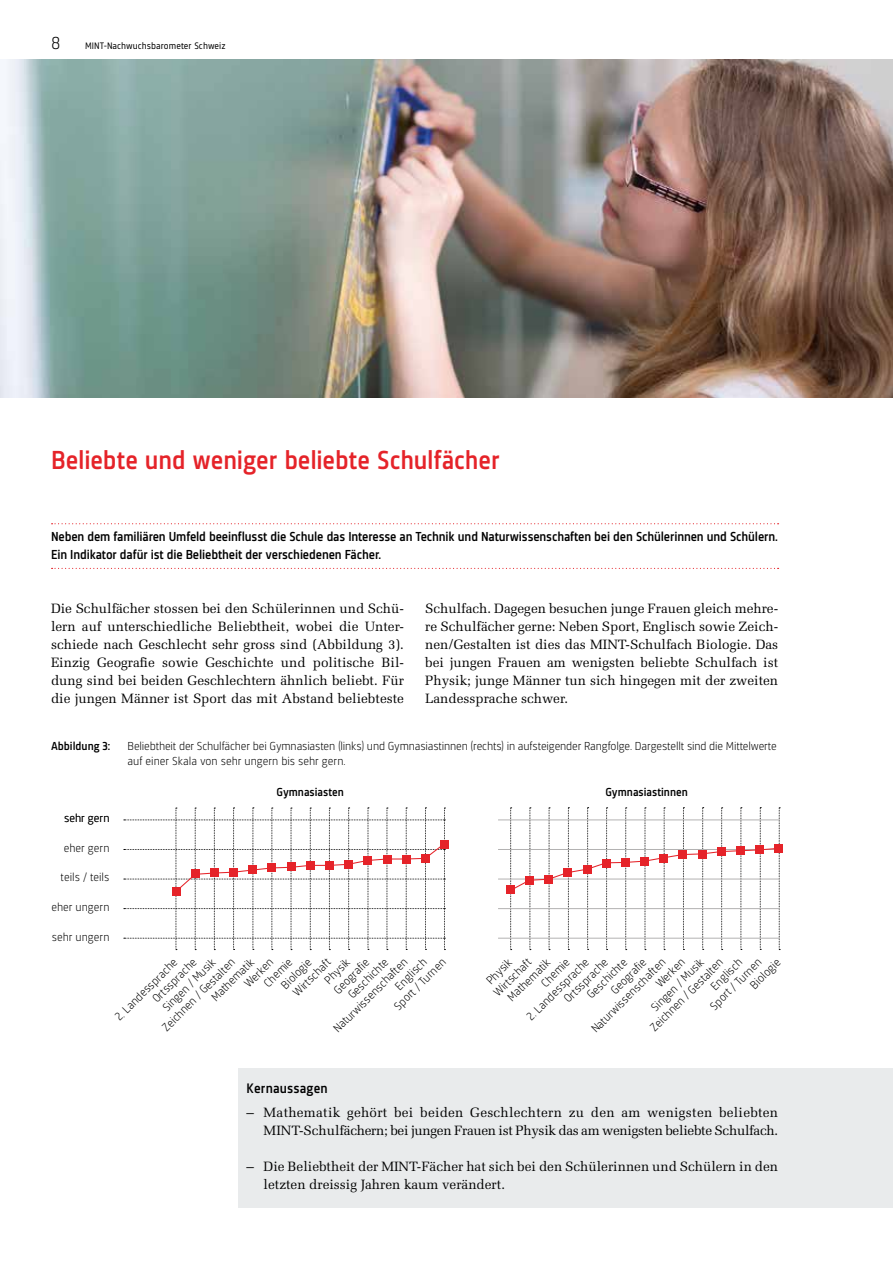
<style>
.page{position:relative;width:893px;height:1263px;background:#fff}
.page>*{position:absolute;margin:0;border:0;box-sizing:border-box;transform-origin:0 0}
.t1{font:500 27px "Sinews Sans Pro";letter-spacing:-.005em;color:#e52329}
.t2{font:300 18px "Sinews Sans Pro";color:#000}
.t3{font:500 14.25px "Sinews Sans Pro";letter-spacing:.01em;color:#000}
.t4{font:13.5px/18px "Melior";color:#000;text-align:justify}
.t5{font:500 13.5px/18px "Sinews Sans Pro";letter-spacing:-.01em;color:#000}
.t6{font:300 12px/13.6px "Sinews Sans Pro";letter-spacing:-.01em;color:#000}
.t7{font:500 12px "Sinews Sans Pro";color:#000}
.t8{font:9.75px "Sinews Sans Pro";letter-spacing:.005em;color:#000}
</style>
<div class="page">
<img style="left:0;top:60px;width:893px;height:337px">
<svg style="left:52px;top:523px;width:727px;height:1px"></svg>
<svg style="left:52px;top:568px;width:727px;height:1px"></svg>
<div style="left:238px;top:1069px;width:655px;height:139px;background:#e9ebec"></div>
<hr style="left:498px;top:819px;width:282px;height:1px;background:#b3b2b2">
<hr style="left:498px;top:849px;width:282px;height:1px;background:#b3b2b2">
<hr style="left:498px;top:879px;width:282px;height:1px;background:#b3b2b2">
<hr style="left:498px;top:908px;width:282px;height:1px;background:#b3b2b2">
<hr style="left:498px;top:938px;width:282px;height:1px;background:#b3b2b2">
<div style="left:440px;top:840px;width:9px;height:8px;background:#e52329"></div>
<div style="left:506px;top:885px;width:8px;height:9px;background:#e52329"></div>
<div style="left:775px;top:844px;width:8px;height:9px;background:#e52329"></div>
<svg style="left:124px;top:807px;width:322px;height:143px"></svg>
<svg style="left:509px;top:807px;width:271px;height:143px"></svg>
<h2 class="t2" style="left:51px;top:33px;width:11px">8</h2>
<p class="t8" style="left:85px;top:40px;width:142px">MINT-Nachwuchsbarometer Schweiz</p>
<h1 class="t1" style="left:51px;top:445px;width:450px">Beliebte und weniger beliebte Schulfächer</h1>
<p class="t5" style="left:51px;top:528px;width:728px">Neben dem familiären Umfeld beeinflusst die Schule das Interesse an Technik und Naturwissenschaften bei den Schülerinnen und Schülern.<br>Ein Indikator dafür ist die Beliebtheit der verschiedenen Fächer.</p>
<p class="t4" style="left:51px;top:600px;width:354px">Die Schulfächer stossen bei den Schülerinnen und Schü&shy;lern auf unterschiedliche Beliebtheit, wobei die Unter&shy;schiede nach Geschlecht sehr gross sind (Abbildung 3).<br>Einzig Geografie sowie Geschichte und politische Bil&shy;dung sind bei beiden Geschlechtern ähnlich beliebt. Für die jungen Männer ist Sport das mit Abstand beliebteste</p>
<p class="t4" style="left:425px;top:600px;width:354px">Schulfach. Dagegen besuchen junge Frauen gleich mehre&shy;re Schulfächer gerne: Neben Sport, Englisch sowie Zeich&shy;nen/Gestalten ist dies das MINT-Schulfach Biologie. Das bei jungen Frauen am wenigsten beliebte Schulfach ist Physik; junge Männer tun sich hingegen mit der zweiten Landessprache schwer.</p>
<p class="t7" style="left:51px;top:739px;width:61px">Abbildung 3:</p>
<p class="t6" style="left:128px;top:739px;width:651px;line-height:15px">Beliebtheit der Schulfächer bei Gymnasiasten (links) und Gymnasiastinnen (rechts) in aufsteigender Rangfolge. Dargestellt sind die Mittelwerte auf einer Skala von sehr ungern bis sehr gern.</p>
<p class="t7" style="left:276px;top:785px;width:69px">Gymnasiasten</p>
<p class="t7" style="left:605px;top:785px;width:84px">Gymnasiastinnen</p>
<p class="t6" style="left:64px;top:811px;width:47px">sehr gern</p>
<p class="t6" style="left:64px;top:841px;width:47px">eher gern</p>
<p class="t6" style="left:61px;top:871px;width:50px">teils / teils</p>
<p class="t6" style="left:51px;top:900px;width:60px">eher ungern</p>
<p class="t6" style="left:52px;top:930px;width:59px">sehr ungern</p>
<p class="t6" style="left:524px;top:1013px;width:84px;rotate:-45deg">2. Landessprache</p>
<p class="t6" style="left:648px;top:1004px;width:71px;rotate:-45deg">Singen / Musik</p>
<p class="t6" style="left:707px;top:1003px;width:69px;rotate:-45deg">Sport / Turnen</p>
<p class="t6" style="left:208px;top:994px;width:57px;rotate:-45deg">Mathematik</p>
<p class="t6" style="left:331px;top:987px;width:47px;rotate:-45deg">Geografie</p>
<p class="t6" style="left:159px;top:1024px;width:99px;rotate:-45deg">Zeichnen / Gestalten</p>
<p class="t6" style="left:321px;top:977px;width:33px;rotate:-45deg">Physik</p>
<p class="t6" style="left:505px;top:994px;width:57px;rotate:-45deg">Mathematik</p>
<p class="t6" style="left:588px;top:1026px;width:101px;rotate:-45deg">Naturwissenschaften</p>
<p class="t6" style="left:345px;top:992px;width:53px;rotate:-45deg">Geschichte</p>
<p class="t6" style="left:391px;top:1003px;width:69px;rotate:-45deg">Sport / Turnen</p>
<p class="t6" style="left:481px;top:980px;width:50px;text-indent:4px;rotate:-45deg">Physik<br>Wirtschaft</p>
<p class="t6" style="left:598px;top:978px;width:47px;text-indent:-20px;rotate:-45deg">Geschichte<br>Geografie</p>
<p class="t6" style="left:160px;top:1004px;width:71px;rotate:-45deg">Singen / Musik</p>
<p class="t6" style="left:290px;top:989px;width:50px;rotate:-45deg">Wirtschaft</p>
<p class="t6" style="left:241px;top:981px;width:37px;rotate:-45deg">Werken</p>
<p class="t6" style="left:392px;top:983px;width:41px;rotate:-45deg">Englisch</p>
<p class="t6" style="left:538px;top:980px;width:37px;rotate:-45deg">Chemie</p>
<p class="t6" style="left:653px;top:980px;width:37px;rotate:-45deg">Werken</p>
<p class="t6" style="left:708px;top:983px;width:41px;rotate:-45deg">Englisch</p>
<p class="t6" style="left:561px;top:996px;width:59px;rotate:-45deg">Ortssprache</p>
<p class="t6" style="left:647px;top:1024px;width:99px;rotate:-45deg">Zeichnen / Gestalten</p>
<p class="t6" style="left:747px;top:982px;width:39px;rotate:-45deg">Biologie</p>
<p class="t6" style="left:330px;top:1026px;width:101px;rotate:-45deg">Naturwissenschaften</p>
<p class="t6" style="left:112px;top:1014px;width:84px;rotate:-45deg">2. Landessprache</p>
<p class="t6" style="left:261px;top:980px;width:37px;rotate:-45deg">Chemie</p>
<p class="t6" style="left:149px;top:996px;width:59px;rotate:-45deg">Ortssprache</p>
<p class="t6" style="left:278px;top:982px;width:39px;rotate:-45deg">Biologie</p>
<p class="t3" style="left:247px;top:1081px;width:83px">Kernaussagen</p>
<p class="t4" style="left:247px;top:1104px;width:533px;text-align:right">– Mathematik gehört bei beiden Geschlechtern zu den am wenigsten beliebten<br>MINT-Schulfächern; bei jungen Frauen ist Physik das am wenigsten beliebte Schulfach.</p>
<p class="t4" style="left:264px;top:1158px;width:516px;text-indent:-17px">– Die Beliebtheit der MINT-Fächer hat sich bei den Schülerinnen und Schülern in den letzten dreissig Jahren kaum verändert.</p>
</div>
